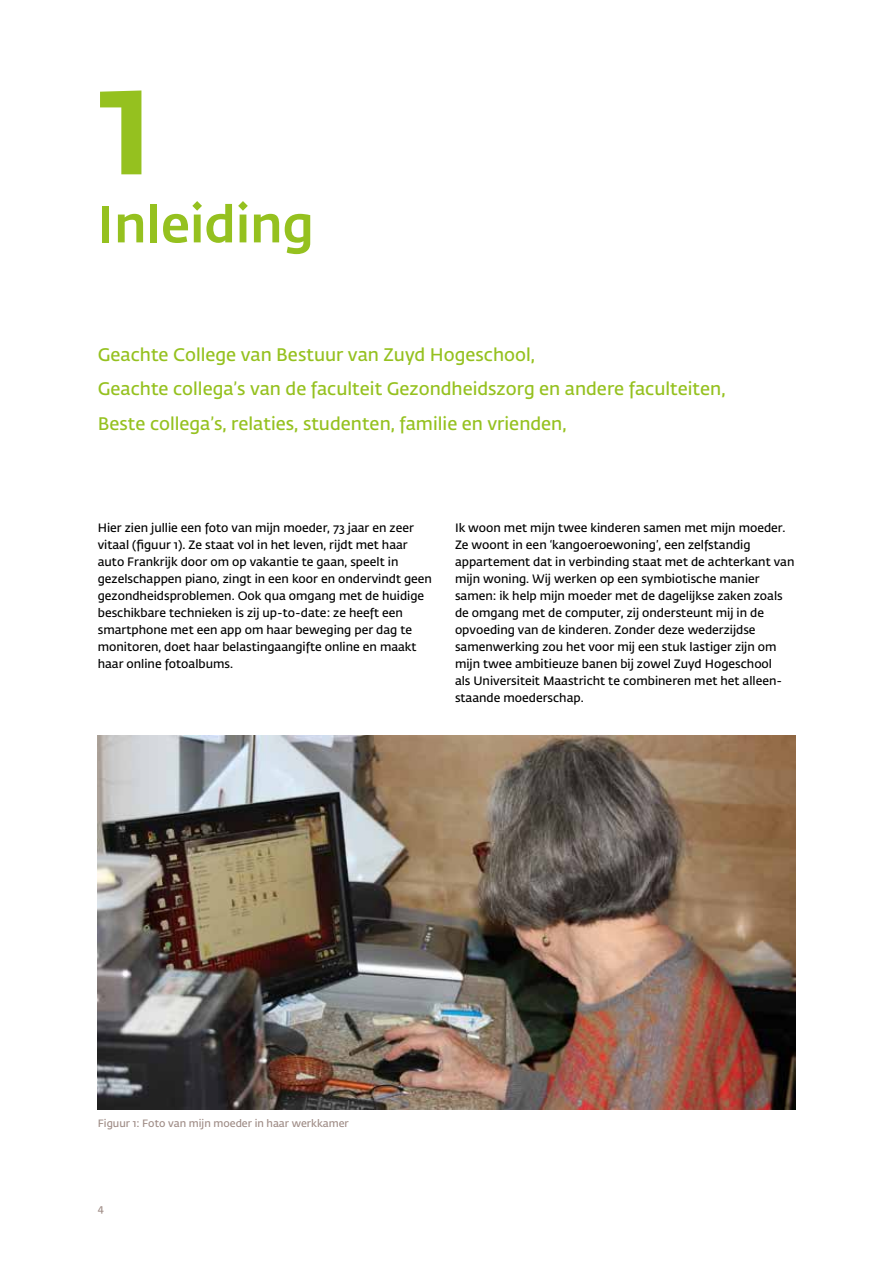
<style>
.page{position:relative;width:893px;height:1263px;background:#fff}
.page>*{position:absolute;margin:0;border:0;box-sizing:border-box;transform-origin:0 0}
.t1{font:500 150px "Fedra Sans Std";color:#95c11f}
.t2{font:500 51px "Fedra Sans Std";color:#95c11f}
.t3{font:600 18px/34px "Fedra Sans Std";color:#95c11f}
.t4{font:600 12px/17px "Fedra Sans Std";color:#000}
.t5{font:600 10.5px "Fedra Sans Std";color:#9f8c86}
</style>
<div class="page">
<img style="left:98px;top:736px;width:697px;height:374px">
<h1 class="t1" style="left:98px;top:29px;width:57px">1</h1>
<h2 class="t2" style="left:98px;top:193px;width:218px">Inleiding</h2>
<h3 class="t3" style="left:98px;top:338px;width:629px">Geachte College van Bestuur van Zuyd Hogeschool,<br>Geachte collega’s van de faculteit Gezondheidszorg en andere faculteiten,<br>Beste collega’s, relaties, studenten, familie en vrienden,</h3>
<p class="t4" style="left:98px;top:519px;width:336px">Hier zien jullie een foto van mijn moeder, 73 jaar en zeer vitaal (figuur 1). Ze staat vol in het leven, rijdt met haar auto Frankrijk door om op vakantie te gaan, speelt in gezelschappen piano, zingt in een koor en ondervindt geen gezondheidsproblemen. Ook qua omgang met de huidige beschikbare technieken is zij up-to-date: ze heeft een smartphone met een app om haar beweging per dag te monitoren, doet haar belastingaangifte online en maakt haar online fotoalbums.</p>
<p class="t4" style="left:455px;top:519px;width:341px">Ik woon met mijn twee kinderen samen met mijn moeder.<br>Ze woont in een ‘kangoeroewoning’, een zelfstandig appartement dat in verbinding staat met de achterkant van mijn woning. Wij werken op een symbiotische manier samen: ik help mijn moeder met de dagelijkse zaken zoals de omgang met de computer, zij ondersteunt mij in de opvoeding van de kinderen. Zonder deze wederzijdse samenwerking zou het voor mij een stuk lastiger zijn om mijn twee ambitieuze banen bij zowel Zuyd Hogeschool<br>als Universiteit Maastricht te combineren met het alleen&shy;staande moederschap.</p>
<p class="t5" style="left:98px;top:1117px;width:253px">Figuur 1: Foto van mijn moeder in haar werkkamer</p>
<p class="t5" style="left:98px;top:1202px;width:8px">4</p>
</div>
